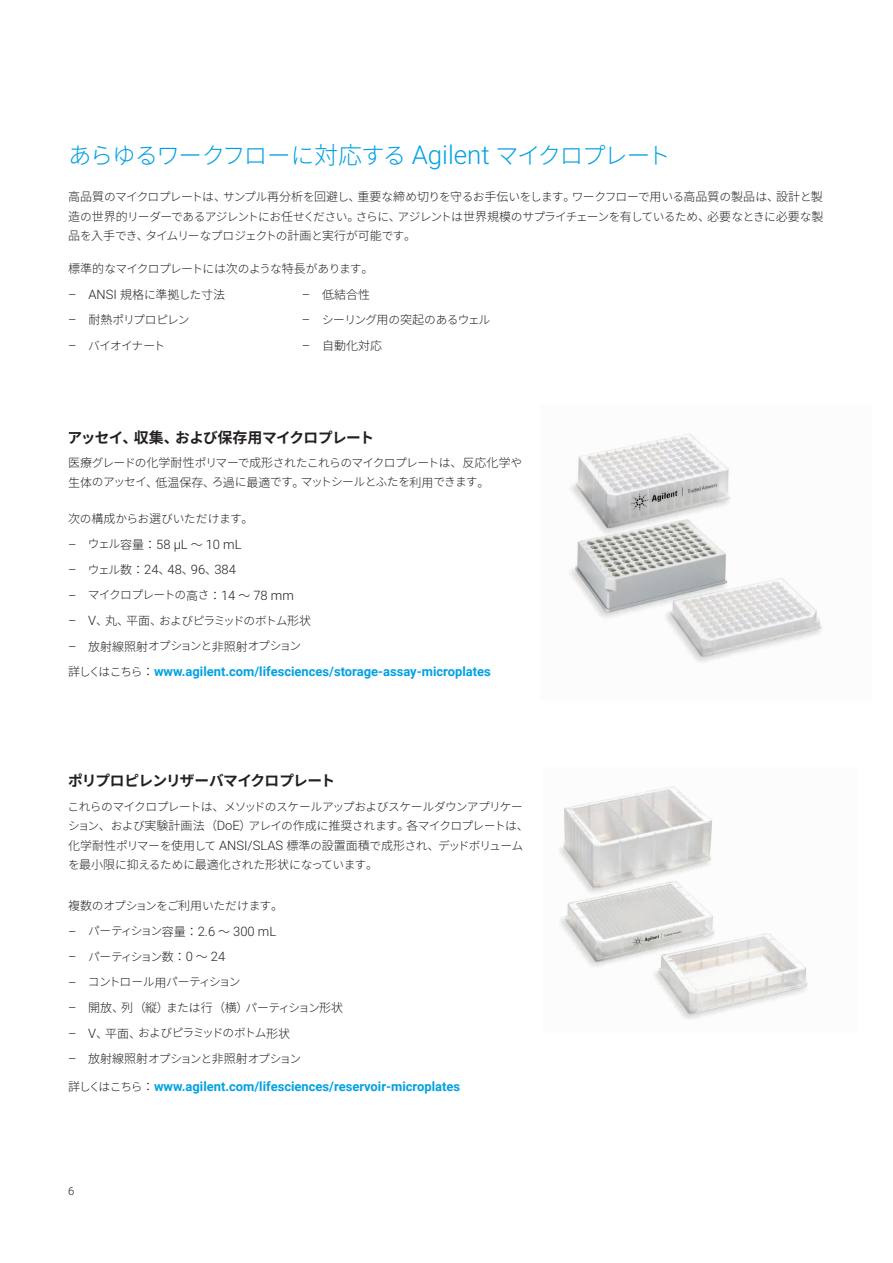
<style>
.page{position:relative;width:893px;height:1263px;background:#fff}
.page>*{position:absolute;margin:0;border:0;box-sizing:border-box;transform-origin:0 0}
._18_on_23_larger_sub{font:300 23.55px "Noto Sans CJ Kjp";letter-spacing:-.065em;color:#00a1e3}
.BROCHURE_subhead_blue{font:700 14.7px "Noto Sans CJ Kjp";letter-spacing:-.05em;color:#231f20}
.BROCHURE_text_black{font:700 12.9px "Roboto";color:#00a1e3}
.BROCHURE_subhead_blue-2{font:700 12.9px "Roboto";color:#00a1e3}
.t1{font:300 12.9px "Roboto";color:#231f20}
.t2{font:300 12px "Noto Sans CJ Kjp";color:#231f20}
.BROCHURE_text_black-2{font:300 11.7px/19.5px "Noto Sans CJ Kjp";letter-spacing:-.065em;color:#231f20}
.BROCHURE_text_black-3{font:300 11.7px "Noto Sans CJ Kjp";letter-spacing:-.095em;color:#231f20}
.BROCHURE_text_black-4{font:300 11.7px "Noto Sans CJ Kjp";letter-spacing:-.105em;color:#231f20}
.BROCHURE_text_black-5{font:300 11.7px "Noto Sans CJ Kjp";letter-spacing:-.045em;color:#231f20}
.BROCHURE_text_black-6{font:300 11.7px "Noto Sans CJ Kjp";letter-spacing:-.04em;color:#231f20}
.BROCHURE_text_black-7{font:300 11.7px "Noto Sans CJ Kjp";letter-spacing:-.155em;color:#231f20}
.BROCHURE_text_black-8{font:300 11.7px "Noto Sans CJ Kjp";letter-spacing:-.085em;color:#231f20}
.t3{font:300 11.4px "Roboto";color:#231f20}
.s1{font-size:24px}
.s2{font-family:"Roboto";font-size:25.95px}
.s3{font-size:12px}
.s4{font-family:"Roboto";font-size:12.9px}
.s5{font-size:11.7px}
.s6{font-size:15px}
.s7{font-family:"Noto Sans CJ Kjp";font-size:11.7px}
.s8{font-family:"Noto Sans CJ Kjp";font-size:12px}
.s9{font-family:"Noto Sans CJ Kjp";font-weight:300;font-size:12px;color:#231f20}
.s10{font-family:"Noto Sans CJ Kjp";font-weight:300;font-size:11.7px;color:#231f20}
</style>
<div class="page">
<img style="left:559px;top:786px;width:249px;height:234px">
<img style="left:569px;top:434px;width:253px;height:229px">
<p class="_18_on_23_larger_sub" style="left:68px;top:142px;width:604px">あらゆるワークフローに<span class="s1">対応</span>する <span class="s2">Agilent</span> マイクロプレート</p>
<p class="BROCHURE_text_black-2" style="left:68px;top:187px;width:757px;text-align:justify"><span class="s3">高品質</span>のマイクロプレートは<span class="s3">、</span>サンプル<span class="s3">再分析</span>を<span class="s3">回避</span>し<span class="s3">、重要</span>な<span class="s3">締</span>め<span class="s3">切</span>りを<span class="s3">守</span>るお<span class="s3">手伝</span>いをします<span class="s3">。</span>ワークフローで<span class="s3">用</span>いる<span class="s3">高品質</span>の<span class="s3">製品</span>は<span class="s3">、設計</span>と<span class="s3">製造</span>の<span class="s3">世界的</span>リーダーであるアジレントにお<span class="s3">任</span>せください<span class="s3">。</span>さらに<span class="s3">、</span>アジレントは<span class="s3">世界規模</span>のサプライチェーンを<span class="s3">有</span>しているため<span class="s3">、必要</span>なときに<span class="s3">必要</span>な<span class="s3">製品</span>を<span class="s3">入手</span>でき<span class="s3">、</span>タイムリーなプロジェクトの<span class="s3">計画</span>と<span class="s3">実行</span>が<span class="s3">可能</span>です<span class="s3">。</span></p>
<p class="BROCHURE_text_black-2" style="left:68px;top:259px;width:307px"><span class="s3">標準的</span>なマイクロプレートには<span class="s3">次</span>のような<span class="s3">特長</span>があります<span class="s3">。</span></p>
<p class="t2" style="left:68px;top:288px;width:159px"><span class="s4">– ANSI</span> 規格<span class="s5">に</span>準拠<span class="s5">した</span>寸法</p>
<p class="BROCHURE_text_black-8" style="left:68px;top:313px;width:123px"><span class="s4">–</span> <span class="s3">耐熱</span>ポリプロピレン</p>
<p class="BROCHURE_text_black-2" style="left:68px;top:336px;width:99px"><span class="s4">–</span> バイオイナート</p>
<p class="t2" style="left:302px;top:288px;width:70px"><span class="s4">–</span> 低結合性</p>
<p class="BROCHURE_text_black-2" style="left:302px;top:311px;width:190px"><span class="s4">–</span> シーリング<span class="s3">用</span>の<span class="s3">突起</span>のあるウェル</p>
<p class="t2" style="left:302px;top:339px;width:82px"><span class="s4">–</span> 自動化対応</p>
<p class="BROCHURE_subhead_blue" style="left:68px;top:429px;width:308px">アッセイ<span class="s6">、収集、</span>および<span class="s6">保存用</span>マイクロプレート</p>
<p class="BROCHURE_text_black-2" style="left:68px;top:453px;width:456px"><span class="s3">医療</span>グレードの<span class="s3">化学耐性</span>ポリマーで<span class="s3">成形</span>されたこれらのマイクロプレートは<span class="s3">、反応化学</span>や<span class="s3">生体</span>のアッセイ<span class="s3">、低温保存、</span>ろ<span class="s3">過</span>に<span class="s3">最適</span>です<span class="s3">。</span>マットシールとふたを<span class="s3">利用</span>できます<span class="s3">。</span></p>
<p class="BROCHURE_text_black-6" style="left:68px;top:512px;width:187px"><span class="s3">次</span>の<span class="s3">構成</span>からお<span class="s3">選</span>びいただけます<span class="s3">。</span></p>
<p class="t1" style="left:68px;top:535px;width:175px">– <span class="s7">ウェル</span><span class="s8">容量：</span>58 µL <span class="s8">～</span> 10 mL</p>
<p class="t1" style="left:68px;top:560px;width:169px">– <span class="s7">ウェル</span><span class="s8">数：</span>24<span class="s8">、</span>48<span class="s8">、</span>96<span class="s8">、</span>384</p>
<p class="BROCHURE_text_black-2" style="left:68px;top:586px;width:227px"><span class="s4">–</span> マイクロプレートの<span class="s3">高</span>さ<span class="s3">：</span><span class="s4">14</span> <span class="s3">～</span> <span class="s4">78 mm</span></p>
<p class="BROCHURE_text_black-3" style="left:68px;top:614px;width:245px"><span class="s4">– V</span><span class="s3">、丸、平面、</span>およびピラミッドのボトム<span class="s3">形状</span></p>
<p class="BROCHURE_text_black-4" style="left:68px;top:640px;width:235px"><span class="s4">–</span> <span class="s3">放射線照射</span>オプションと<span class="s3">非照射</span>オプション</p>
<p class="BROCHURE_text_black" style="left:68px;top:662px;width:424px"><span class="s9">詳</span><span class="s10">しくはこちら</span><span class="s9">：</span>www.agilent.com/lifesciences/storage-assay-microplates</p>
<p class="BROCHURE_subhead_blue" style="left:68px;top:773px;width:268px">ポリプロピレンリザーバマイクロプレート</p>
<p class="BROCHURE_text_black-2" style="left:67px;top:797px;width:463px">これらのマイクロプレートは<span class="s3">、</span>メソッドのスケールアップおよびスケールダウンアプリケーション<span class="s3">、</span>および<span class="s3">実験計画法（</span><span class="s4">DoE</span><span class="s3">）</span>アレイの<span class="s3">作成</span>に<span class="s3">推奨</span>されます<span class="s3">。各</span>マイクロプレートは<span class="s3">、化学耐性</span>ポリマーを<span class="s3">使用</span>して <span class="s4">ANSI/SLAS</span> <span class="s3">標準</span>の<span class="s3">設置面積</span>で<span class="s3">成形</span>され<span class="s3">、</span>デッドボリュームを<span class="s3">最小限</span>に<span class="s3">抑</span>えるために<span class="s3">最適化</span>された<span class="s3">形状</span>になっています<span class="s3">。</span></p>
<p class="BROCHURE_text_black-5" style="left:68px;top:899px;width:216px"><span class="s3">複数</span>のオプションをご<span class="s3">利用</span>いただけます<span class="s3">。</span></p>
<p class="t1" style="left:68px;top:922px;width:210px">– <span class="s7">パーティション</span><span class="s8">容量：</span>2.6 <span class="s8">～</span> 300 mL</p>
<p class="BROCHURE_text_black-7" style="left:68px;top:950px;width:159px"><span class="s4">–</span> パーティション<span class="s3">数：</span><span class="s4">0</span> <span class="s3">～</span> <span class="s4">24</span></p>
<p class="BROCHURE_text_black-2" style="left:68px;top:973px;width:174px"><span class="s4">–</span> コントロール<span class="s3">用</span>パーティション</p>
<p class="t2" style="left:68px;top:1001px;width:277px"><span class="s4">–</span> 開放、列（縦）<span class="s5">または</span>行（横）<span class="s5">パーティション</span>形状</p>
<p class="BROCHURE_text_black-3" style="left:68px;top:1026px;width:224px"><span class="s4">– V</span><span class="s3">、平面、</span>およびピラミッドのボトム<span class="s3">形状</span></p>
<p class="BROCHURE_text_black-4" style="left:68px;top:1052px;width:235px"><span class="s4">–</span> <span class="s3">放射線照射</span>オプションと<span class="s3">非照射</span>オプション</p>
<p class="BROCHURE_subhead_blue-2" style="left:68px;top:1077px;width:394px"><span class="s9">詳</span><span class="s10">しくはこちら</span><span class="s9">：</span>www.agilent.com/lifesciences/reservoir-microplates</p>
<p class="t3" style="left:68px;top:1183px;width:8px">6</p>
</div>
